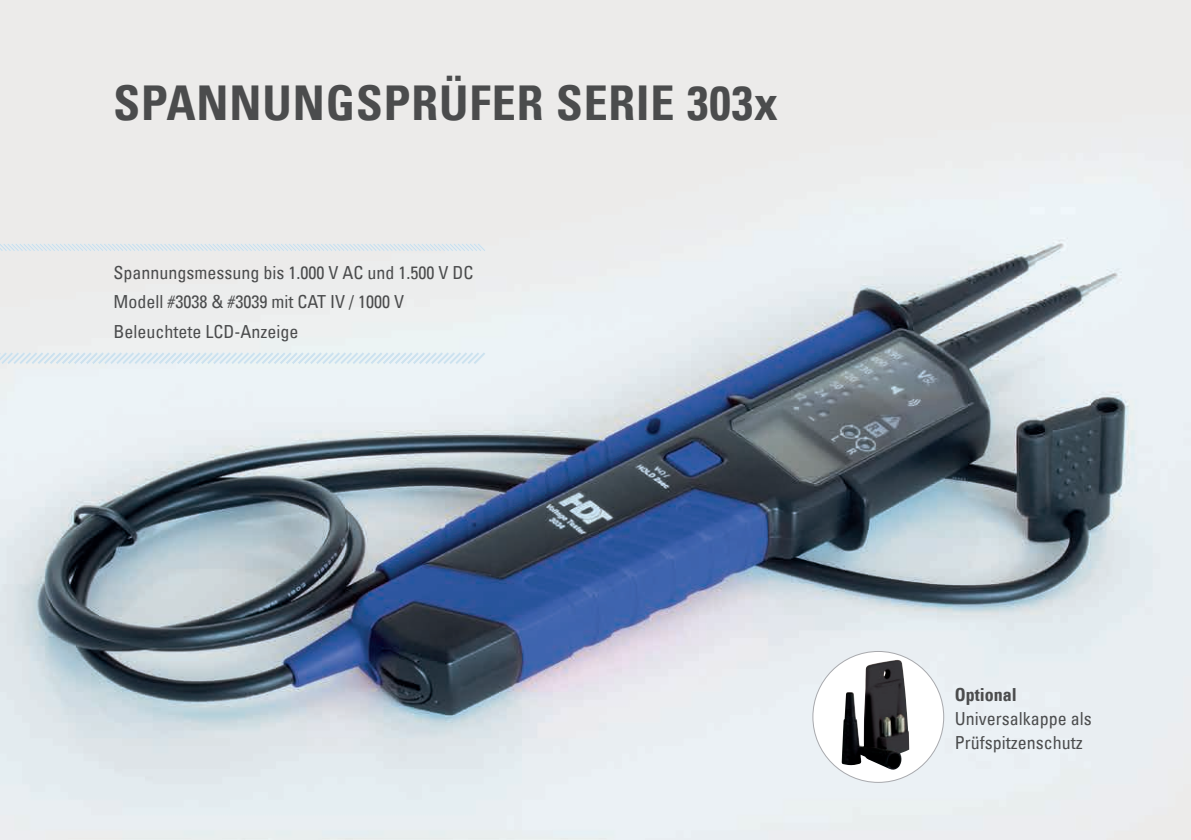
<style>
.page{position:relative;width:1191px;height:840px;background:#fff}
.page>*{position:absolute;margin:0;border:0;box-sizing:border-box;transform-origin:0 0}
.t1{font:48px "Univers Com 67 Bold Cond";letter-spacing:.02em;color:#4b4c4d}
.t2{font:condensed 18px/29.6px "Univers Com 57";color:#4b4c4d}
.t3{font:18px "Univers Com 67 Bold Cond";color:#4b4c4d}
</style>
<div class="page">
<img style="left:0;top:0;width:1191px;height:839px">
<div style="left:813px;top:651px;width:130px;height:131px;background:#fff;border-radius:50%"></div>
<img style="left:841px;top:659px;width:68px;height:110px">
<img style="left:0;top:352px;width:485px;height:12px">
<img style="left:160px;top:243px;width:325px;height:8px">
<h1 class="t1" style="left:113px;top:73px;width:666px">SPANNUNGSPRÜFER SERIE 303x</h1>
<p class="t2" style="left:113px;top:257px;width:361px">Spannungsmessung bis 1.000 V AC und 1.500 V DC<br>Modell #3038 &amp; #3039 mit CAT IV / 1000 V<br>Beleuchtete LCD-Anzeige</p>
<p class="t3" style="left:954px;top:683px;width:64px">Optional</p>
<p class="t2" style="left:954px;top:705px;width:138px;line-height:24px">Universalkappe als<br>Prüfspitzenschutz</p>
</div>
